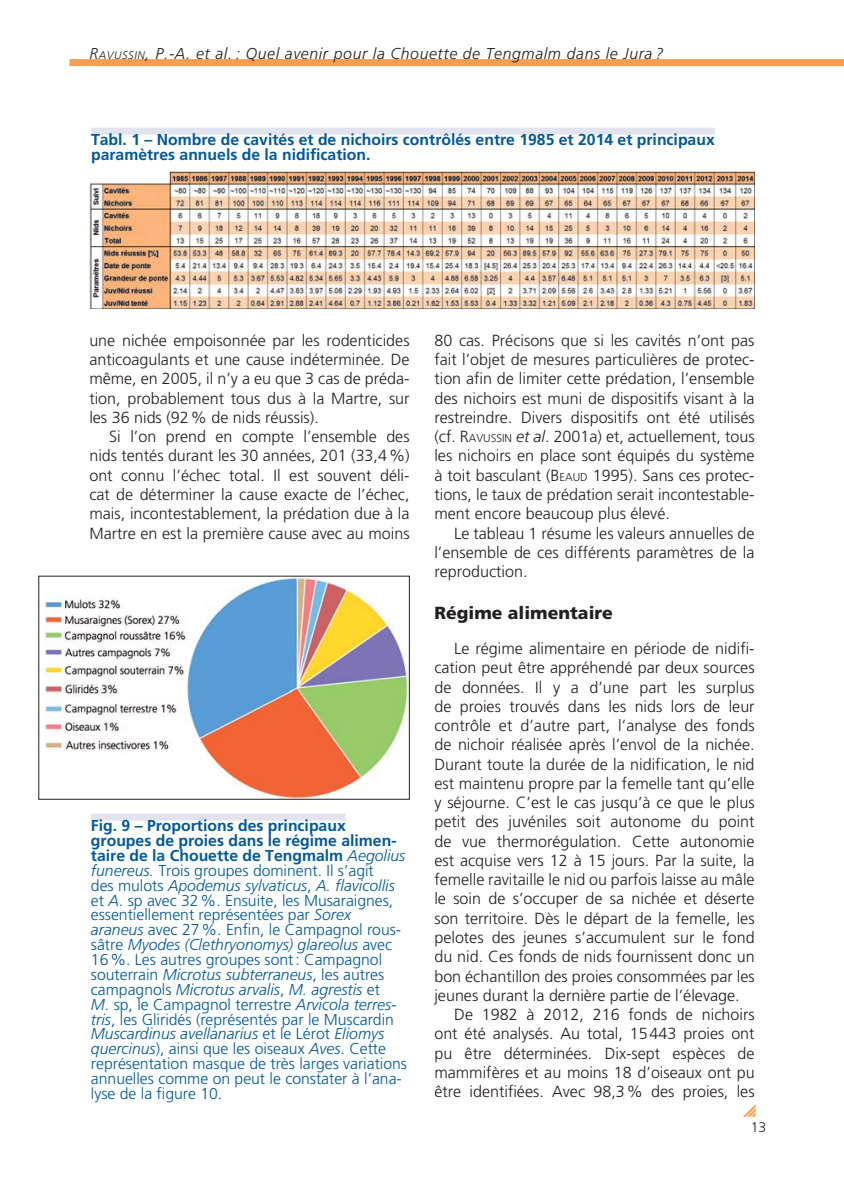
<style>
.page{position:relative;width:844px;height:1191px;background:#fff}
.page>*{position:absolute;margin:0;border:0;box-sizing:border-box;transform-origin:0 0}
.t1{font:900 17.5px "Frutiger";color:#231f20}
.t2{font:300 16.1px/19.2px "Frutiger";color:#231f20;text-align:justify}
.t3{font:300 15.75px/14.9px "Frutiger";color:#00589b}
.t4{font:700 15.75px/14.9px "Frutiger";color:#00589b}
.t5{font:italic 300 15.75px "Frutiger";letter-spacing:.04em;color:#231f20}
.t6{font:300 14px "Frutiger";color:#231f20}
.s1{font-style:inherit}
.s2{font-size:11.03px}
.s3{font-weight:700}
.s4{font-style:italic}
.s5{font-size:11.2px}
</style>
<div class="page">
<div style="left:69px;top:59px;width:774px;height:7px;background:#f89e53"></div>
<svg style="left:743px;top:1104px;width:12px;height:12px"></svg>
<div style="left:91px;top:128px;width:623px;height:7px;background:#e1e4ef"></div>
<img style="left:89px;top:171px;width:665px;height:138px">
<img style="left:44px;top:578px;width:363px;height:219px">
<div style="left:91px;top:813px;width:255px;height:7px;background:#e1e4ef"></div>
<p class="t5" style="left:89px;top:47px;width:575px"><span class="s1">R</span><span class="s2">AVUSSIN</span>, P.-A. et al. : Quel avenir pour la Chouette de Tengmalm dans le Jura ?</p>
<p class="t4" style="left:91px;top:133px;width:625px">Tabl. 1 – Nombre de cavités et de nichoirs contrôlés entre 1985 et 2014 et principaux paramètres annuels de la nidification.</p>
<p class="t2" style="left:89px;top:332px;width:321px">une nichée empoisonnée par les rodenticides anticoagulants et une cause indéterminée. De même, en 2005, il n’y a eu que 3 cas de préda&shy;tion, probablement tous dus à la Martre, sur les 36 nids (92 % de nids réussis).</p>
<p class="t2" style="left:89px;top:428px;width:322px;text-indent:20px">Si l’on prend en compte l’ensemble des nids tentés durant les 30 années, 201 (33,4 %) ont connu l’échec total. Il est souvent déli&shy;cat de déterminer la cause exacte de l’échec, mais, incontestablement, la prédation due à la Martre en est la première cause avec au moins</p>
<p class="t3" style="left:91px;top:819px;width:317px"><span class="s3">Fig. 9 – Proportions des principaux groupes de proies dans le régime alimen&shy;taire de la Chouette de Tengmalm</span> <span class="s4">Aegolius funereus.</span> Trois groupes dominent. Il s’agit<br>des mulots <span class="s4">Apodemus sylvaticus</span>, <span class="s4">A. flavicollis </span>et <span class="s4">A</span>. sp avec 32 %. Ensuite, les Musaraignes, essentiellement représentées par <span class="s4">Sorex araneus</span> avec 27 %. Enfin, le Campagnol rous&shy;sâtre <span class="s4">Myodes (Clethryonomys) glareolus</span> avec 16 %. Les autres groupes sont : Campagnol souterrain <span class="s4">Microtus subterraneus</span>, les autres campagnols <span class="s4">Microtus arvalis</span>, <span class="s4">M. agrestis</span> et<br><span class="s4">M</span>. sp, le Campagnol terrestre <span class="s4">Arvicola terres&shy;tris</span>, les Gliridés (représentés par le Muscardin <span class="s4">Muscardinus avellanarius</span> et le Lérot <span class="s4">Eliomys quercinus</span>), ainsi que les oiseaux <span class="s4">Aves</span>. Cette représentation masque de très larges variations annuelles comme on peut le constater à l’ana&shy;lyse de la figure 10.</p>
<p class="t2" style="left:434px;top:332px;width:322px">80 cas. Précisons que si les cavités n’ont pas fait l’objet de mesures particulières de protec&shy;tion afin de limiter cette prédation, l’ensemble des nichoirs est muni de dispositifs visant à la restreindre. Divers dispositifs ont été utilisés (cf. <span class="s1">R</span><span class="s5">AVUSSIN</span> <span class="s4">et al</span>. 2001a) et, actuellement, tous les nichoirs en place sont équipés du système à toit basculant (<span class="s1">B</span><span class="s5">EAUD</span> 1995). Sans ces protec&shy;tions, le taux de prédation serait incontestable&shy;ment encore beaucoup plus élevé.</p>
<p class="t2" style="left:434px;top:524px;width:321px;text-indent:20px">Le tableau 1 résume les valeurs annuelles de l’ensemble de ces différents paramètres de la reproduction.</p>
<p class="t1" style="left:434px;top:606px;width:180px">Régime alimentaire</p>
<p class="t2" style="left:454px;top:640px;width:302px">Le régime alimentaire en période de nidifi-</p>
<p class="t2" style="left:434px;top:659px;width:321px">cation peut être appréhendé par deux sources</p>
<p class="t2" style="left:434px;top:678px;width:321px">de données. Il y a d’une part les surplus</p>
<p class="t2" style="left:434px;top:698px;width:322px">de proies trouvés dans les nids lors de leur</p>
<p class="t2" style="left:434px;top:717px;width:321px">contrôle et d’autre part, l’analyse des fonds</p>
<p class="t2" style="left:434px;top:736px;width:321px">de nichoir réalisée après l’envol de la nichée.</p>
<p class="t2" style="left:434px;top:755px;width:321px">Durant toute la durée de la nidification, le nid</p>
<p class="t2" style="left:434px;top:775px;width:321px">est maintenu propre par la femelle tant qu’elle</p>
<p class="t2" style="left:434px;top:794px;width:321px">y séjourne. C’est le cas jusqu’à ce que le plus</p>
<p class="t2" style="left:434px;top:813px;width:321px">petit des juvéniles soit autonome du point</p>
<p class="t2" style="left:434px;top:832px;width:321px">de vue thermorégulation. Cette autonomie</p>
<p class="t2" style="left:434px;top:852px;width:322px">est acquise vers 12 à 15 jours. Par la suite, la</p>
<p class="t2" style="left:434px;top:871px;width:321px">femelle ravitaille le nid ou parfois laisse au mâle</p>
<p class="t2" style="left:434px;top:890px;width:321px">le soin de s’occuper de sa nichée et déserte</p>
<p class="t2" style="left:434px;top:909px;width:321px">son territoire. Dès le départ de la femelle, les</p>
<p class="t2" style="left:434px;top:929px;width:321px">pelotes des jeunes s’accumulent sur le fond</p>
<p class="t2" style="left:434px;top:948px;width:322px">du nid. Ces fonds de nids fournissent donc un</p>
<p class="t2" style="left:434px;top:967px;width:322px">bon échantillon des proies consommées par les</p>
<p class="t2" style="left:434px;top:986px;width:307px">jeunes durant la dernière partie de l’élevage.</p>
<p class="t2" style="left:454px;top:1006px;width:302px">De 1982 à 2012, 216 fonds de nichoirs</p>
<p class="t2" style="left:434px;top:1025px;width:321px">ont été analysés. Au total, 15 443 proies ont</p>
<p class="t2" style="left:434px;top:1044px;width:321px">pu être déterminées. Dix-sept espèces de</p>
<p class="t2" style="left:434px;top:1063px;width:322px">mammifères et au moins 18 d’oiseaux ont pu</p>
<p class="t2" style="left:434px;top:1083px;width:321px">être identifiées. Avec 98,3 % des proies, les</p>
<p class="t6" style="left:750px;top:1122px;width:17px">13</p>
</div>
